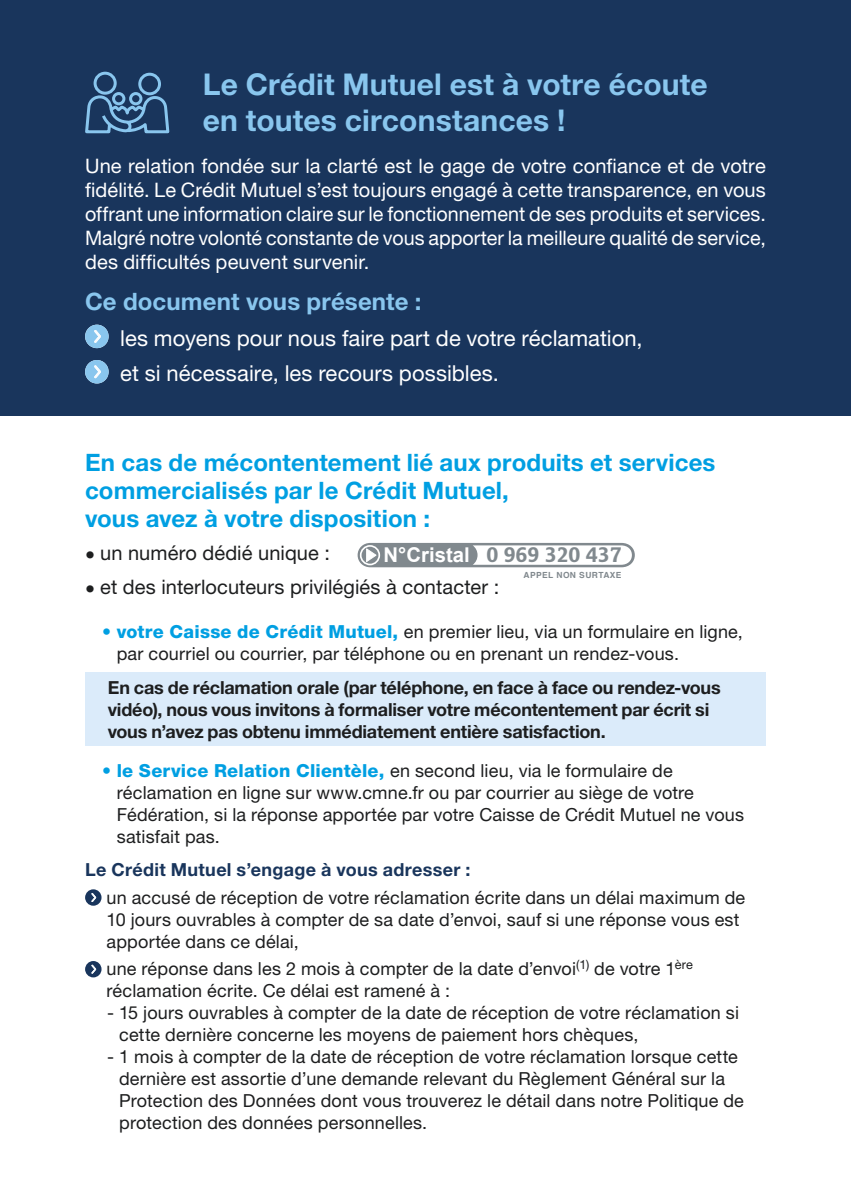
<style>
.page{position:relative;width:851px;height:1191px;background:#fff}
.page>*{position:absolute;margin:0;border:0;box-sizing:border-box;transform-origin:0 0}
.t1{font:700 30px/36px "Helvetica Neue LT Std";letter-spacing:.005em;color:#89c6ee}
.t2{font:700 24px/28px "Helvetica Neue LT Std";letter-spacing:.005em;color:#009fe2}
.t3{font:700 24px "Helvetica Neue LT Std";letter-spacing:.005em;color:#89c6ee}
.t4{font:22px/35.4px "Helvetica Neue LT Std";color:#fff}
.t5{font:20px/24px "Helvetica Neue LT Std";color:#fff;text-align:justify}
.t6{font:20px "Helvetica Neue LT Std";letter-spacing:.005em;color:#1d1e1f}
.t7{font:19.2px "FT Numero";color:#81898e}
.t8{font:18px/22px "Helvetica Neue LT Std";letter-spacing:.01em;color:#1d1e1f}
.t9{font:700 18px/22px "Helvetica Neue LT Std";letter-spacing:-.01em;color:#1d1e1f}
.t10{font:700 18px "Helvetica Neue LT Std";letter-spacing:.02em;color:#19355c}
.t11{font:700 8.4px "Helvetica";letter-spacing:.05em;color:#81898e}
.s1{color:#009fe2}
.s2{font-weight:800;color:#009fe2}
.s3{font-family:"Arial";font-weight:700;font-size:20.4px;color:#fff}
</style>
<div class="page">
<div style="left:85px;top:672px;width:680px;height:74px;background:#dbebfa"></div>
<div style="left:0;top:0;width:850px;height:415px;background:#19355c"></div>
<svg style="left:85px;top:325px;width:24px;height:23px"></svg>
<svg style="left:85px;top:360px;width:24px;height:23px"></svg>
<svg style="left:85px;top:71px;width:85px;height:63px"></svg>
<svg style="left:355px;top:541px;width:282px;height:28px"></svg>
<svg style="left:357px;top:543px;width:277px;height:24px"></svg>
<div style="left:360px;top:545px;width:20px;height:20px;border:2px solid #fff;border-radius:50%"></div>
<svg style="left:85px;top:889px;width:16px;height:16px"></svg>
<svg style="left:85px;top:961px;width:16px;height:16px"></svg>
<h1 class="t1" style="left:203px;top:66px;width:506px">Le Crédit Mutuel est à votre écoute en toutes circonstances !</h1>
<p class="t5" style="left:85px;top:154px;width:682px">Une relation fondée sur la clarté est le gage de votre confiance et de votre fidélité. Le Crédit Mutuel s’est toujours engagé à cette transparence, en vous offrant une information claire sur le fonctionnement de ses produits et services.<br>Malgré notre volonté constante de vous apporter la meilleure qualité de service, des difficultés peuvent survenir.</p>
<h2 class="t3" style="left:85px;top:287px;width:338px">Ce document vous présente :</h2>
<p class="t4" style="left:120px;top:320px;width:523px">les moyens pour nous faire part de votre réclamation, et si nécessaire, les recours possibles.</p>
<h2 class="t2" style="left:85px;top:448px;width:631px">En cas de mécontentement lié aux produits et services commercialisés par le Crédit Mutuel,<br>vous avez à votre disposition :</h2>
<p class="t6" style="left:85px;top:541px;width:246px">• un numéro dédié unique :</p>
<p class="t6" style="left:85px;top:574px;width:415px">• et des interlocuteurs privilégiés à contacter :</p>
<p class="t8" style="left:117px;top:620px;width:627px;text-indent:-15px"><span class="s1">•</span> <span class="s2">votre Caisse de Crédit Mutuel,</span> en premier lieu, via un formulaire en ligne, par courriel ou courrier, par téléphone ou en prenant un rendez-vous.</p>
<p class="t9" style="left:108px;top:676px;width:614px">En cas de réclamation orale (par téléphone, en face à face ou rendez-vous vidéo), nous vous invitons à formaliser votre mécontentement par écrit si vous n’avez pas obtenu immédiatement entière satisfaction.</p>
<p class="t8" style="left:117px;top:759px;width:628px;text-indent:-15px"><span class="s1">•</span> <span class="s2">le Service Relation Clientèle,</span> en second lieu, via le formulaire de réclamation en ligne sur www.cmne.fr ou par courrier au siège de votre Fédération, si la réponse apportée par votre Caisse de Crédit Mutuel ne vous satisfait pas.</p>
<p class="t10" style="left:85px;top:858px;width:387px">Le Crédit Mutuel s’engage à vous adresser :</p>
<p class="t8" style="left:106px;top:886px;width:640px">un accusé de réception de votre réclamation écrite dans un délai maximum de<br>10 jours ouvrables à compter de sa date d’envoi, sauf si une réponse vous est apportée dans ce délai,</p>
<p class="t8" style="left:106px;top:957px;width:588px">une réponse dans les 2 mois à compter de la date d’envoi<sup>(1)</sup> de votre 1<sup>ère </sup>réclamation écrite. Ce délai est ramené à :</p>
<p class="t8" style="left:119px;top:1001px;width:621px;text-indent:-12px">- 15 jours ouvrables à compter de la date de réception de votre réclamation si cette dernière concerne les moyens de paiement hors chèques,</p>
<p class="t8" style="left:119px;top:1045px;width:626px;text-indent:-12px">- 1 mois à compter de la date de réception de votre réclamation lorsque cette dernière est assortie d’une demande relevant du Règlement Général sur la Protection des Données dont vous trouverez le détail dans notre Politique de protection des données personnelles.</p>
<p class="t7" style="left:383px;top:544px;width:239px"><span class="s3">N°Cristal</span> 0 969 320 437</p>
<p class="t11" style="left:523px;top:568px;width:99px">APPEL NON SURTAXE</p>
</div>
